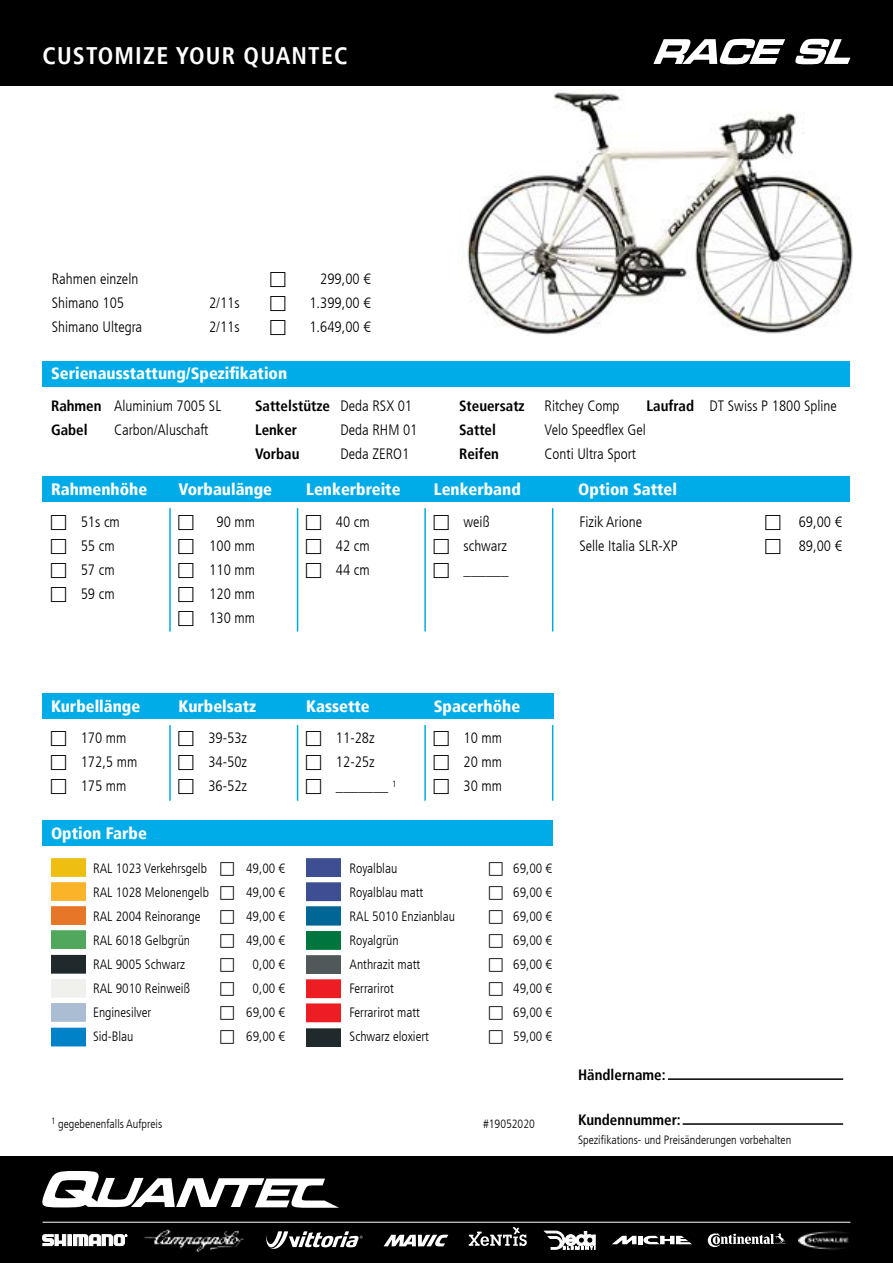
<style>
.page{position:relative;width:893px;height:1263px;background:#fff}
.page>*{position:absolute;margin:0;border:0;box-sizing:border-box;transform-origin:0 0}
.t1{font:700 condensed 24px "Frutiger LT";letter-spacing:.05em;color:#fff}
.t2{font:900 condensed 16.5px "Frutiger LT";color:#fff}
.t3{font:300 condensed 15px/24px "Frutiger LT";color:#000}
.t4{font:700 condensed 15px "Frutiger LT";color:#000}
.t5{font:300 condensed 13.5px "Frutiger LT";color:#000}
.t6{font:300 condensed 12px "Frutiger LT";color:#000}
.s1{font-weight:700}
.s2{font-weight:300}
</style>
<div class="page">
<div style="left:0;top:0;width:893px;height:85px;background:#000"></div>
<hr style="left:668px;top:1078px;width:175px;height:2px;background:#000">
<hr style="left:683px;top:1123px;width:160px;height:2px;background:#000">
<div style="left:0;top:1157px;width:893px;height:106px;background:#000"></div>
<svg style="left:42px;top:1171px;width:297px;height:37px"></svg>
<hr style="left:43px;top:1222px;width:807px;height:1px;background:#fff">
<svg style="left:42px;top:1234px;width:85px;height:12px"></svg>
<img style="left:142px;top:1221px;width:102px;height:31px">
<svg style="left:469px;top:1227px;width:58px;height:19px"></svg>
<svg style="left:544px;top:1231px;width:51px;height:18px"></svg>
<img style="left:798px;top:1231px;width:51px;height:19px">
<svg style="left:384px;top:1235px;width:64px;height:11px"></svg>
<svg style="left:266px;top:1231px;width:97px;height:18px"></svg>
<svg style="left:708px;top:1233px;width:77px;height:14px"></svg>
<svg style="left:612px;top:1236px;width:80px;height:8px"></svg>
<div style="left:43px;top:476px;width:807px;height:26px;background:#00ace7"></div>
<div style="left:43px;top:693px;width:511px;height:26px;background:#00ace7"></div>
<div style="left:43px;top:820px;width:510px;height:25px;background:#00ace7"></div>
<div style="left:43px;top:361px;width:807px;height:26px;background:#00ace7"></div>
<svg style="left:653px;top:39px;width:132px;height:25px"></svg>
<svg style="left:795px;top:39px;width:55px;height:25px"></svg>
<img style="left:467px;top:89px;width:386px;height:246px">
<svg style="left:51px;top:1028px;width:34px;height:18px"></svg>
<svg style="left:51px;top:955px;width:34px;height:67px"></svg>
<svg style="left:51px;top:858px;width:34px;height:91px"></svg>
<svg style="left:306px;top:931px;width:34px;height:91px"></svg>
<svg style="left:306px;top:858px;width:34px;height:67px;background:#4a70a4"></svg>
<svg style="left:306px;top:1028px;width:34px;height:18px"></svg>
<hr style="left:424px;top:508px;width:2px;height:123px;background:#00aae1">
<hr style="left:552px;top:508px;width:1px;height:123px;background:#00aae1">
<hr style="left:169px;top:508px;width:2px;height:123px;background:#00aae1">
<hr style="left:297px;top:508px;width:1px;height:123px;background:#00aae1">
<hr style="left:424px;top:725px;width:2px;height:76px;background:#00aae1">
<hr style="left:552px;top:725px;width:1px;height:76px;background:#00aae1">
<hr style="left:169px;top:725px;width:2px;height:76px;background:#00aae1">
<hr style="left:297px;top:725px;width:1px;height:76px;background:#00aae1">
<h1 class="t1" style="left:43px;top:41px;width:307px">CUSTOMIZE YOUR QUANTEC</h1>
<p class="t3" style="left:52px;top:267px;width:88px">Rahmen einzeln</p>
<p class="t3" style="left:320px;top:267px;width:52px">299,00 €</p>
<p class="t3" style="left:52px;top:291px;width:74px">Shimano 105</p>
<p class="t3" style="left:209px;top:291px;width:32px">2/11s</p>
<p class="t3" style="left:309px;top:291px;width:63px">1.399,00 €</p>
<p class="t3" style="left:52px;top:315px;width:92px">Shimano Ultegra</p>
<p class="t3" style="left:209px;top:315px;width:32px">2/11s</p>
<p class="t3" style="left:309px;top:315px;width:63px">1.649,00 €</p>
<p class="t2" style="left:51px;top:363px;width:238px">Serienausstattung/Spezifikation</p>
<p class="t3" style="left:51px;top:394px;width:172px"><span class="s1">Rahmen</span> Aluminium 7005 SL</p>
<p class="t4" style="left:255px;top:397px;width:159px">Sattelstütze <span class="s2">Deda RSX 01</span></p>
<p class="t4" style="left:459px;top:397px;width:67px">Steuersatz</p>
<p class="t3" style="left:545px;top:394px;width:77px">Ritchey Comp</p>
<p class="t3" style="left:647px;top:394px;width:192px"><span class="s1">Laufrad</span> DT Swiss P 1800 Spline</p>
<p class="t4" style="left:51px;top:421px;width:38px">Gabel</p>
<p class="t3" style="left:114px;top:418px;width:96px">Carbon/Aluschaft</p>
<p class="t4" style="left:255px;top:421px;width:44px">Lenker</p>
<p class="t3" style="left:341px;top:418px;width:78px">Deda RHM 01</p>
<p class="t4" style="left:459px;top:421px;width:38px">Sattel</p>
<p class="t3" style="left:545px;top:418px;width:103px">Velo Speedflex Gel</p>
<p class="t4" style="left:255px;top:445px;width:46px">Vorbau</p>
<p class="t3" style="left:341px;top:442px;width:70px">Deda ZERO1</p>
<p class="t4" style="left:459px;top:445px;width:42px">Reifen</p>
<p class="t3" style="left:545px;top:442px;width:93px">Conti Ultra Sport</p>
<p class="t2" style="left:51px;top:480px;width:98px">Rahmenhöhe</p>
<p class="t2" style="left:179px;top:480px;width:95px">Vorbaulänge</p>
<p class="t2" style="left:306px;top:480px;width:96px">Lenkerbreite</p>
<p class="t2" style="left:434px;top:480px;width:89px">Lenkerband</p>
<p class="t2" style="left:578px;top:480px;width:100px">Option Sattel</p>
<p class="t3" style="left:81px;top:510px;width:41px">51s cm<br>55 cm<br>57 cm<br>59 cm</p>
<p class="t3" style="left:336px;top:510px;width:35px;text-align:justify">40 cm 42 cm 44 cm</p>
<p class="t3" style="left:463px;top:510px;width:46px">weiß schwarz ______</p>
<p class="t3" style="left:209px;top:510px;width:47px;text-align:center">90 mm<br>100 mm<br>110 mm<br>120 mm<br>130 mm</p>
<p class="t3" style="left:579px;top:510px;width:64px">Fizik Arione</p>
<p class="t3" style="left:799px;top:510px;width:45px">69,00 €</p>
<p class="t3" style="left:579px;top:534px;width:100px">Selle Italia SLR-XP</p>
<p class="t3" style="left:799px;top:534px;width:45px">89,00 €</p>
<p class="t2" style="left:51px;top:696px;width:91px">Kurbellänge</p>
<p class="t2" style="left:179px;top:696px;width:79px">Kurbelsatz</p>
<p class="t2" style="left:306px;top:696px;width:65px">Kassette</p>
<p class="t2" style="left:434px;top:696px;width:88px">Spacerhöhe</p>
<p class="t3" style="left:81px;top:726px;width:58px">170 mm<br>172,5 mm<br>175 mm</p>
<p class="t3" style="left:208px;top:726px;width:40px;text-align:justify">39-53z 34-50z 36-52z</p>
<p class="t3" style="left:336px;top:726px;width:62px">11-28z<br>12-25z _______ <sup>1</sup></p>
<p class="t3" style="left:463px;top:726px;width:40px;text-align:justify">10 mm 20 mm 30 mm</p>
<p class="t2" style="left:51px;top:823px;width:97px">Option Farbe</p>
<p class="t5" style="left:93px;top:860px;width:115px">RAL 1023 Verkehrsgelb</p>
<p class="t5" style="left:246px;top:860px;width:40px">49,00 €</p>
<p class="t5" style="left:350px;top:860px;width:49px">Royalblau</p>
<p class="t5" style="left:513px;top:860px;width:40px">69,00 €</p>
<p class="t5" style="left:93px;top:884px;width:117px">RAL 1028 Melonengelb</p>
<p class="t5" style="left:246px;top:884px;width:40px">49,00 €</p>
<p class="t5" style="left:350px;top:884px;width:75px">Royalblau matt</p>
<p class="t5" style="left:513px;top:884px;width:40px">69,00 €</p>
<p class="t5" style="left:93px;top:908px;width:109px">RAL 2004 Reinorange</p>
<p class="t5" style="left:246px;top:908px;width:40px">49,00 €</p>
<p class="t5" style="left:350px;top:908px;width:107px">RAL 5010 Enzianblau</p>
<p class="t5" style="left:513px;top:908px;width:40px">69,00 €</p>
<p class="t5" style="left:93px;top:932px;width:99px">RAL 6018 Gelbgrün</p>
<p class="t5" style="left:246px;top:932px;width:40px">49,00 €</p>
<p class="t5" style="left:350px;top:932px;width:51px">Royalgrün</p>
<p class="t5" style="left:513px;top:932px;width:40px">69,00 €</p>
<p class="t5" style="left:93px;top:956px;width:94px">RAL 9005 Schwarz</p>
<p class="t5" style="left:253px;top:956px;width:34px">0,00 €</p>
<p class="t5" style="left:350px;top:956px;width:72px">Anthrazit matt</p>
<p class="t5" style="left:513px;top:956px;width:40px">69,00 €</p>
<p class="t5" style="left:93px;top:980px;width:98px">RAL 9010 Reinweiß</p>
<p class="t5" style="left:253px;top:980px;width:34px">0,00 €</p>
<p class="t5" style="left:350px;top:980px;width:46px">Ferrarirot</p>
<p class="t5" style="left:513px;top:980px;width:40px">49,00 €</p>
<p class="t5" style="left:93px;top:1004px;width:60px">Enginesilver</p>
<p class="t5" style="left:246px;top:1004px;width:40px">69,00 €</p>
<p class="t5" style="left:350px;top:1004px;width:72px">Ferrarirot matt</p>
<p class="t5" style="left:513px;top:1004px;width:40px">69,00 €</p>
<p class="t5" style="left:93px;top:1028px;width:42px">Sid-Blau</p>
<p class="t5" style="left:246px;top:1028px;width:40px">69,00 €</p>
<p class="t5" style="left:350px;top:1028px;width:81px">Schwarz eloxiert</p>
<p class="t5" style="left:513px;top:1028px;width:40px">59,00 €</p>
<p class="t6" style="left:51px;top:1117px;width:113px"><sup>1</sup> gegebenenfalls Aufpreis</p>
<p class="t6" style="left:483px;top:1117px;width:53px">#19052020</p>
<p class="t4" style="left:578px;top:1066px;width:89px">Händlername:</p>
<p class="t4" style="left:578px;top:1111px;width:104px">Kundennummer:</p>
<p class="t6" style="left:578px;top:1133px;width:215px">Spezifikations- und Preisänderungen vorbehalten</p>
</div>
